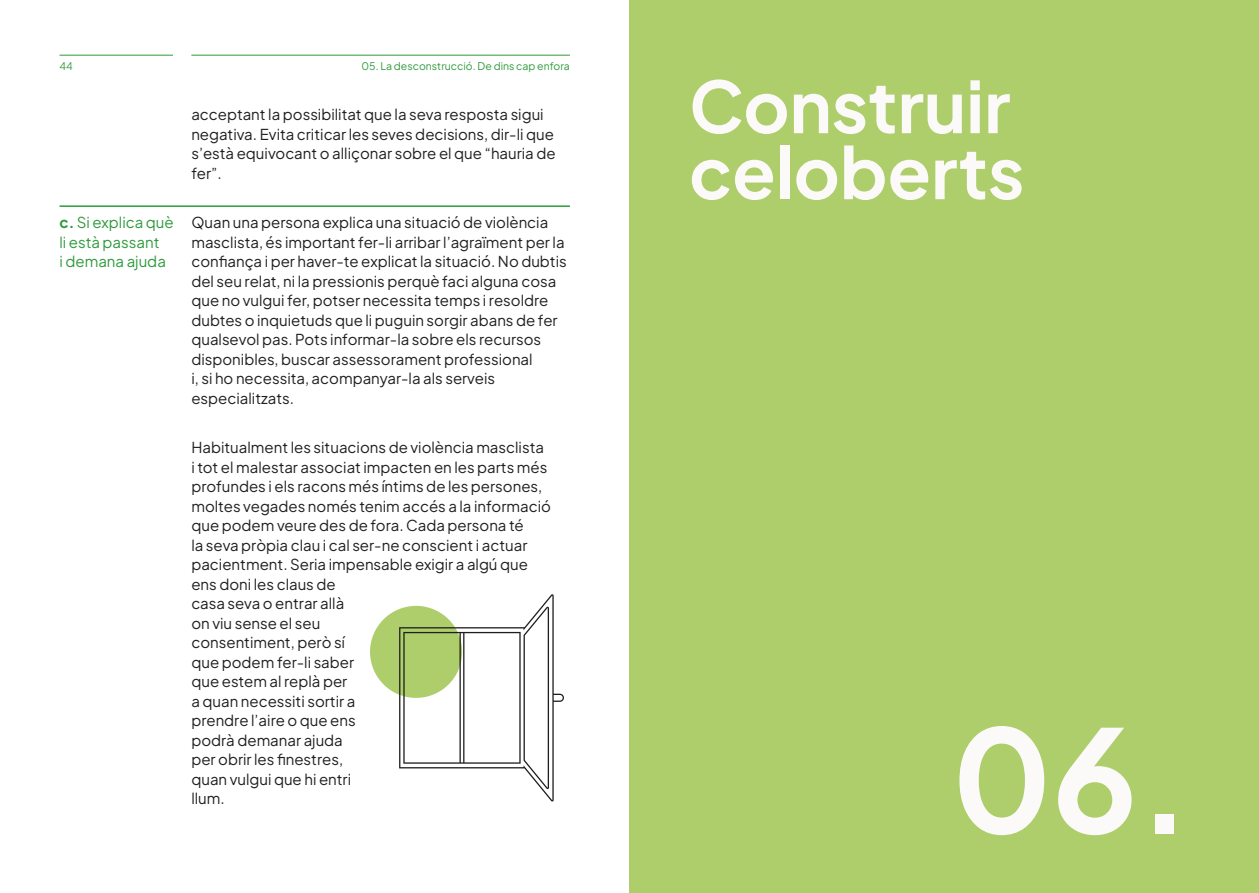
<style>
.page{position:relative;width:1259px;height:893px;background:#fff}
.page>*{position:absolute;margin:0;border:0;box-sizing:border-box;transform-origin:0 0}
.t1{font:700 141.9px "Plus Jakarta Sans";color:#fbfaf8}
.t2{font:700 70.95px/66px "Plus Jakarta Sans";color:#fbfaf8}
.t3{font:15px/19.5px "Plus Jakarta Sans";color:#1e1f1f}
.t4{font:15px/19.5px "Plus Jakarta Sans";color:#2e9b3c}
.t5{font:10.5px "Plus Jakarta Sans";color:#2f9a3b}
.s1{font-weight:700}
</style>
<div class="page">
<div style="left:629px;top:0;width:630px;height:893px;background:#adce6b"></div>
<hr style="left:191px;top:55px;width:379px;height:1px;background:#2f9a3b">
<hr style="left:60px;top:55px;width:113px;height:1px;background:#2f9a3b">
<hr style="left:60px;top:205px;width:510px;height:2px;background:#2e9b3c">
<div style="left:370px;top:606px;width:92px;height:92px;background:#adce6b;border-radius:50%"></div>
<svg style="left:399px;top:594px;width:165px;height:207px"></svg>
<p class="t5" style="left:60px;top:58px;width:15px">44</p>
<p class="t5" style="left:362px;top:58px;width:210px">05. La desconstrucció. De dins cap enfora</p>
<p class="t4" style="left:60px;top:211px;width:116px"><span class="s1">c.</span> Si explica què li està passant<br>i demana ajuda</p>
<p class="t3" style="left:191px;top:104px;width:366px">acceptant la possibilitat que la seva resposta sigui negativa. Evita criticar les seves decisions, dir-li que s’està equivocant o alliçonar sobre el que “hauria de fer”.</p>
<p class="t3" style="left:191px;top:211px;width:377px">Quan una persona explica una situació de violència masclista, és important fer-li arribar l’agraïment per la confiança i per haver-te explicat la situació. No dubtis del seu relat, ni la pressionis perquè faci alguna cosa que no vulgui fer, potser necessita temps i resoldre dubtes o inquietuds que li puguin sorgir abans de fer qualsevol pas. Pots informar-la sobre els recursos disponibles, buscar assessorament professional<br>i, si ho necessita, acompanyar-la als serveis especialitzats.</p>
<p class="t3" style="left:191px;top:437px;width:361px">Habitualment les situacions de violència masclista i tot el malestar associat impacten en les parts més profundes i els racons més íntims de les persones, moltes vegades només tenim accés a la informació que podem veure des de fora. Cada persona té<br>la seva pròpia clau i cal ser-ne conscient i actuar pacientment. Seria impensable exigir a algú que ens doni les claus de<br>casa seva o entrar allà<br>on viu sense el seu<br>consentiment, però sí<br>que podem fer-li saber<br>que estem al replà per<br>a quan necessiti sortir a<br>prendre l’aire o que ens<br>podrà demanar ajuda<br>per obrir les finestres,<br>quan vulgui que hi entri<br>llum.</p>
<h2 class="t2" style="left:689px;top:64px;width:337px">Construir celoberts</h2>
<h1 class="t1" style="left:951px;top:653px;width:241px">06.</h1>
</div>
